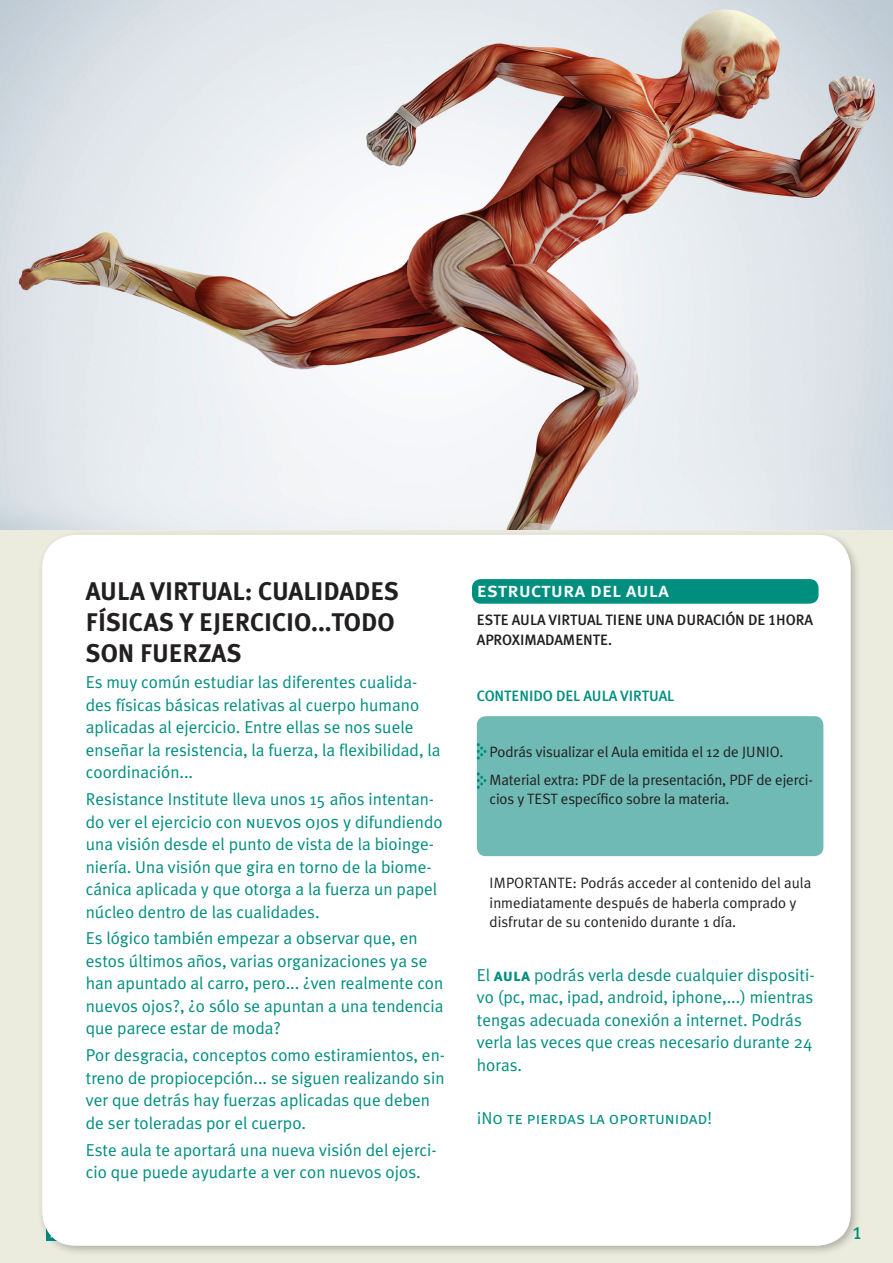
<style>
.page{position:relative;width:893px;height:1263px;background:#ebebde}
.page>*{position:absolute;margin:0;border:0;box-sizing:border-box;transform-origin:0 0}
.t1{font:700 25.5px/30.8px "Meta Plus";color:#231f20}
.t2{font:21px "Meta Plus Medium Caps";color:#fff}
.t3{font:17.7px "Meta Plus Medium Caps";color:#008e7f}
.t4{font:17.25px/22.5px "Meta Plus Normal";color:#008e7f}
.t5{font:17.25px "Meta Plus Normal Caps";color:#008e7f}
.t6{font:15px/19.5px "Meta Plus Normal";letter-spacing:-.005em;color:#231f20}
.t7{font:15px/19.5px "Meta Plus Medium Caps";letter-spacing:-.01em;color:#231f20}
.t8{font:15px "Meta Plus Medium Caps";letter-spacing:-.01em;color:#008e7f}
.s1{font-family:"Meta Plus Normal Caps"}
.s2{font-family:"Meta Plus Bold Caps"}
</style>
<div class="page">
<img style="left:0;top:0;width:893px;height:530px">
<div style="left:37px;top:530px;width:825px;height:727px;background:#231f20;opacity:.3"></div>
<div style="left:42px;top:535px;width:809px;height:711px;background:#fff;border-radius:34px"></div>
<div style="left:477px;top:716px;width:346px;height:140px;background:#6fbab4;border-radius:9px"></div>
<svg style="left:477px;top:743px;width:9px;height:17px"></svg>
<svg style="left:477px;top:772px;width:9px;height:17px"></svg>
<div style="left:472px;top:579px;width:347px;height:25px;background:#008e7f;border-radius:9px"></div>
<p class="t1" style="left:86px;top:576px;width:315px">AULA VIRTUAL: CUALIDADES</p>
<p class="t1" style="left:86px;top:607px;width:310px">FÍSICAS Y EJERCICIO...TODO<br>SON FUERZAS</p>
<p class="t4" style="left:86px;top:671px;width:356px">Es muy común estudiar las diferentes cualida&shy;des físicas básicas relativas al cuerpo humano aplicadas al ejercicio. Entre ellas se nos suele enseñar la resistencia, la fuerza, la flexibilidad, la coordinación...</p>
<p class="t4" style="left:86px;top:788px;width:358px">Resistance Institute lleva unos 15 años intentan&shy;do ver el ejercicio con <span class="s1">nuevos ojos</span> y difundiendo una visión desde el punto de vista de la bioinge&shy;niería. Una visión que gira en torno de la biome&shy;cánica aplicada y que otorga a la fuerza un papel núcleo dentro de las cualidades.</p>
<p class="t4" style="left:86px;top:927px;width:359px">Es lógico también empezar a observar que, en estos últimos años, varias organizaciones ya se han apuntado al carro, pero... ¿ven realmente con nuevos ojos?, ¿o sólo se apuntan a una tendencia que parece estar de moda?</p>
<p class="t4" style="left:86px;top:1044px;width:361px">Por desgracia, conceptos como estiramientos, en&shy;treno de propiocepción... se siguen realizando sin ver que detrás hay fuerzas aplicadas que deben de ser toleradas por el cuerpo.</p>
<p class="t4" style="left:86px;top:1138px;width:352px">Este aula te aportará una nueva visión del ejerci&shy;cio que puede ayudarte a ver con nuevos ojos.</p>
<p class="t2" style="left:477px;top:577px;width:194px">estructura del aula</p>
<p class="t7" style="left:477px;top:610px;width:338px">ESTE AULA VIRTUAL TIENE UNA DURACIÓN DE 1HORA<br>APROXIMADAMENTE.</p>
<p class="t8" style="left:477px;top:687px;width:199px">CONTENIDO DEL AULA VIRTUAL</p>
<p class="t6" style="left:490px;top:741px;width:295px">Podrás visualizar el Aula emitida el 12 de JUNIO.</p>
<p class="t6" style="left:490px;top:769px;width:325px">Material extra: PDF de la presentación, PDF de ejerci&shy;cios y TEST específico sobre la materia.</p>
<p class="t6" style="left:490px;top:873px;width:323px"><span class="s1">IMPORTANTE</span>: Podrás acceder al contenido del aula inmediatamente después de haberla comprado y disfrutar de su contenido durante 1 día.</p>
<p class="t4" style="left:477px;top:963px;width:339px">El <span class="s2">aula</span> podrás verla desde cualquier dispositi&shy;vo (pc, mac, ipad, android, iphone,...) mientras tengas adecuada conexión a internet. Podrás verla las veces que creas necesario durante 24 horas.</p>
<p class="t5" style="left:477px;top:1108px;width:237px">¡No te pierdas la oportunidad!</p>
<p class="t3" style="left:852px;top:1222px;width:11px">1</p>
</div>
